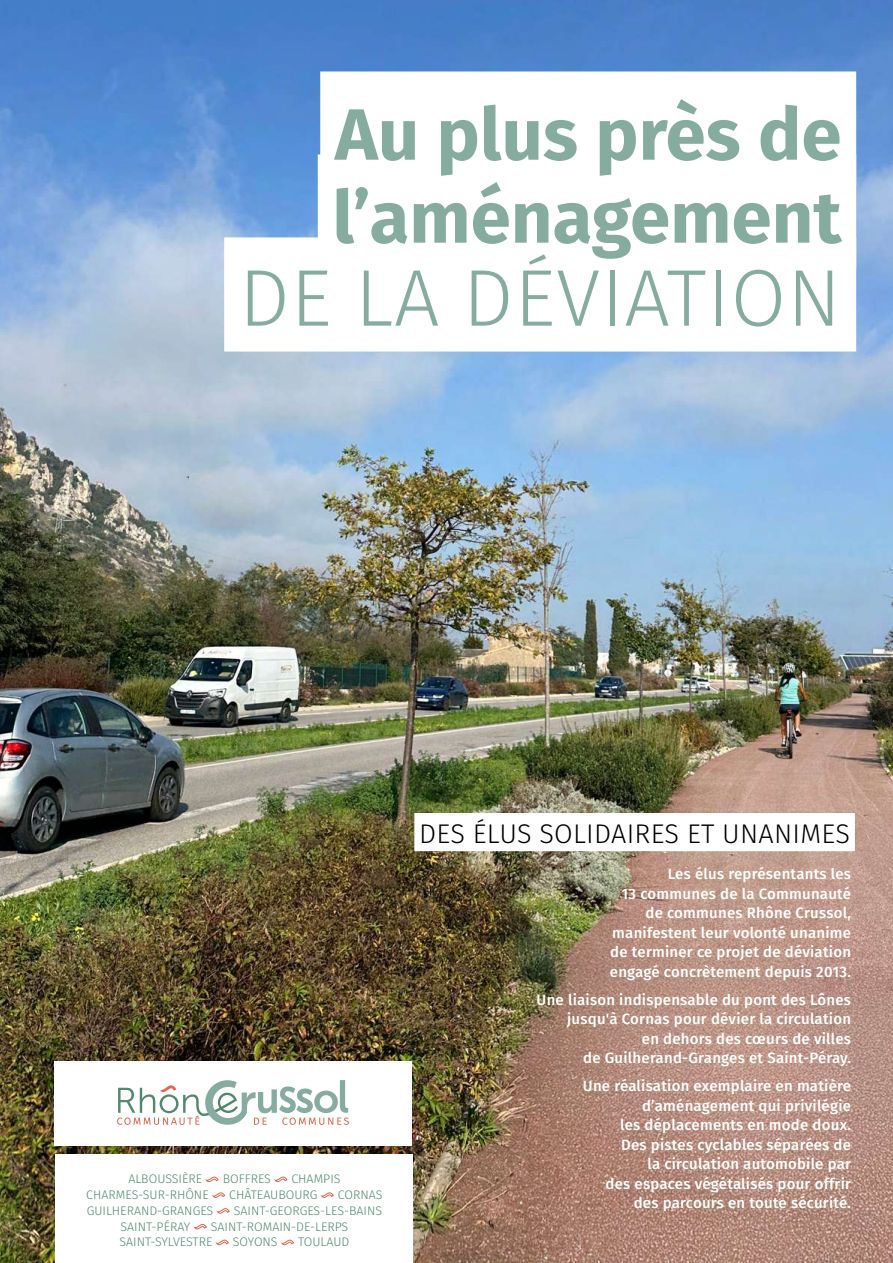
<style>
.page{position:relative;width:893px;height:1263px;background:#fff}
.page>*{position:absolute;margin:0;border:0;box-sizing:border-box;transform-origin:0 0}
.t1{font:300 80.4px "Fira Sans";letter-spacing:.01em;color:#86ac9f}
.t2{font:700 72.6px/82.9px "Fira Sans";color:#86ac9f}
.t3{font:300 27px "Fira Sans";letter-spacing:.01em;color:#000}
.t4{font:500 15px/19.5px "Fira Sans";letter-spacing:.015em;color:#fff;text-align:right}
.t5{font:300 12.45px/15.8px "Fira Sans";color:#53886f}
</style>
<div class="page">
<img style="left:0;top:0;width:893px;height:1263px">
<div style="left:56px;top:1155px;width:357px;height:108px;background:#fff"></div>
<div style="left:54px;top:1061px;width:357px;height:85px;background:#fff"></div>
<svg style="left:117px;top:1080px;width:232px;height:45px"></svg>
<svg style="left:274px;top:1176px;width:14px;height:6px"></svg>
<svg style="left:320px;top:1192px;width:14px;height:6px"></svg>
<svg style="left:193px;top:1176px;width:37px;height:69px"></svg>
<svg style="left:280px;top:1239px;width:14px;height:6px"></svg>
<div style="left:320px;top:71px;width:536px;height:115px;background:#fff"></div>
<div style="left:318px;top:154px;width:538px;height:115px;background:#fff"></div>
<div style="left:224px;top:237px;width:632px;height:115px;background:#fff"></div>
<div style="left:414px;top:813px;width:441px;height:38px;background:#fff"></div>
<h2 class="t2" style="left:332px;top:88px;width:510px">Au plus près de l’aménagement</h2>
<h1 class="t1" style="left:239px;top:241px;width:604px">DE LA DÉVIATION</h1>
<p class="t5" style="left:128px;top:1171px;width:75px">ALBOUSSIÈRE</p>
<p class="t5" style="left:223px;top:1171px;width:50px">BOFFRES</p>
<p class="t5" style="left:291px;top:1171px;width:51px">CHAMPIS</p>
<p class="t5" style="left:86px;top:1187px;width:124px">CHARMES-SUR-RHÔNE</p>
<p class="t5" style="left:229px;top:1187px;width:90px">CHÂTEAUBOURG</p>
<p class="t5" style="left:338px;top:1187px;width:46px">CORNAS</p>
<p class="t5" style="left:87px;top:1202px;width:128px">GUILHERAND-GRANGES</p>
<p class="t5" style="left:234px;top:1202px;width:150px">SAINT-GEORGES-LES-BAINS</p>
<p class="t5" style="left:121px;top:1218px;width:71px">SAINT-PÉRAY</p>
<p class="t5" style="left:119px;top:1218px;width:230px;text-indent:91px">SAINT-ROMAIN-DE-LERPS<br>SAINT-SYLVESTRE</p>
<p class="t5" style="left:233px;top:1234px;width:46px">SOYONS</p>
<p class="t5" style="left:298px;top:1234px;width:53px">TOULAUD</p>
<h3 class="t3" style="left:419px;top:814px;width:432px">DES ÉLUS SOLIDAIRES ET UNANIMES</h3>
<p class="t4" style="left:610px;top:864px;width:243px">Les élus représentants les<br>13 communes de la Communauté de communes Rhône Crussol, manifestent leur volonté unanime de terminer ce projet de déviation engagé concrètement depuis 2013.</p>
<p class="t4" style="left:537px;top:989px;width:316px">Une liaison indispensable du pont des Lônes jusqu'à Cornas pour dévier la circulation<br>en dehors des cœurs de villes<br>de Guilherand-Granges et Saint-Péray.</p>
<p class="t4" style="left:583px;top:1076px;width:270px">Une réalisation exemplaire en matière d’aménagement qui privilégie<br>les déplacements en mode doux.<br>Des pistes cyclables séparées de<br>la circulation automobile par<br>des espaces végétalisés pour offrir des parcours en toute sécurité.</p>
</div>
